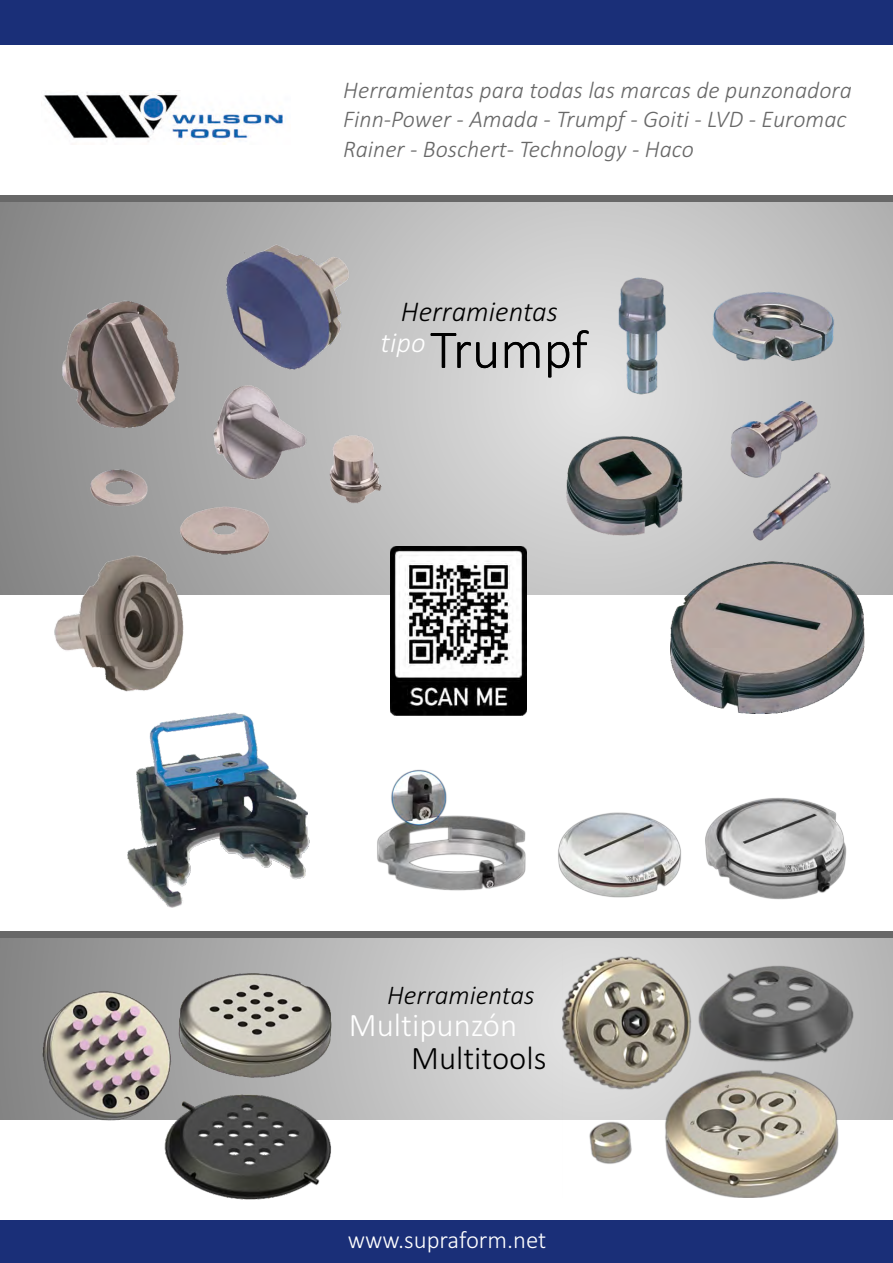
<style>
.page{position:relative;width:893px;height:1263px;background:#fff}
.page>*{position:absolute;margin:0;border:0;box-sizing:border-box;transform-origin:0 0}
.t1{font:300 54.75px "Calibri";color:#000}
.t2{font:300 33px "Calibri";color:#fff}
.t3{font:300 33px "Calibri";color:#000}
.t4{font:italic 300 28.8px "Calibri";color:#000}
.t5{font:italic 300 27px "Calibri";color:#000}
.t6{font:300 24.9px "Calibri";color:#fff}
.t7{font:italic 300 24px/29.2px "Calibri";color:#686868}
</style>
<div class="page">
<svg style="left:0;top:202px;width:893px;height:392px;background:#bfbfbf"></svg>
<div style="left:0;top:195px;width:893px;height:7px;background:#686868"></div>
<svg style="left:0;top:937px;width:893px;height:182px;background:#bcbcbc"></svg>
<img style="left:563px;top:954px;width:291px;height:243px">
<img style="left:42px;top:969px;width:291px;height:231px">
<img style="left:127px;top:759px;width:183px;height:148px">
<img style="left:44px;top:90px;width:239px;height:55px">
<img style="left:377px;top:769px;width:470px;height:131px">
<div style="left:0;top:931px;width:893px;height:6px;background:#686868"></div>
<img style="left:551px;top:233px;width:342px;height:540px">
<img style="left:25px;top:219px;width:378px;height:540px">
<div style="left:0;top:1221px;width:893px;height:42px;background:#1a2f78"></div>
<div style="left:0;top:0;width:893px;height:44px;background:#1a2f78"></div>
<img style="left:391px;top:547px;width:136px;height:169px">
<p class="t7" style="left:343px;top:77px;width:510px">Herramientas para todas las marcas de punzonadora<br>Finn-Power - Amada - Trumpf - Goiti - LVD - Euromac<br>Rainer - Boschert- Technology - Haco</p>
<p class="t4" style="left:401px;top:300px;width:158px">Herramientas</p>
<h1 class="t1" style="left:381px;top:327px;width:209px"><sup>tipo</sup> Trumpf</h1>
<p class="t5" style="left:387px;top:984px;width:149px">Herramientas</p>
<h2 class="t2" style="left:349px;top:1011px;width:170px">Multipunzón</h2>
<h2 class="t3" style="left:411px;top:1044px;width:137px">Multitools</h2>
<p class="t6" style="left:348px;top:1229px;width:200px">www.supraform.net</p>
</div>
